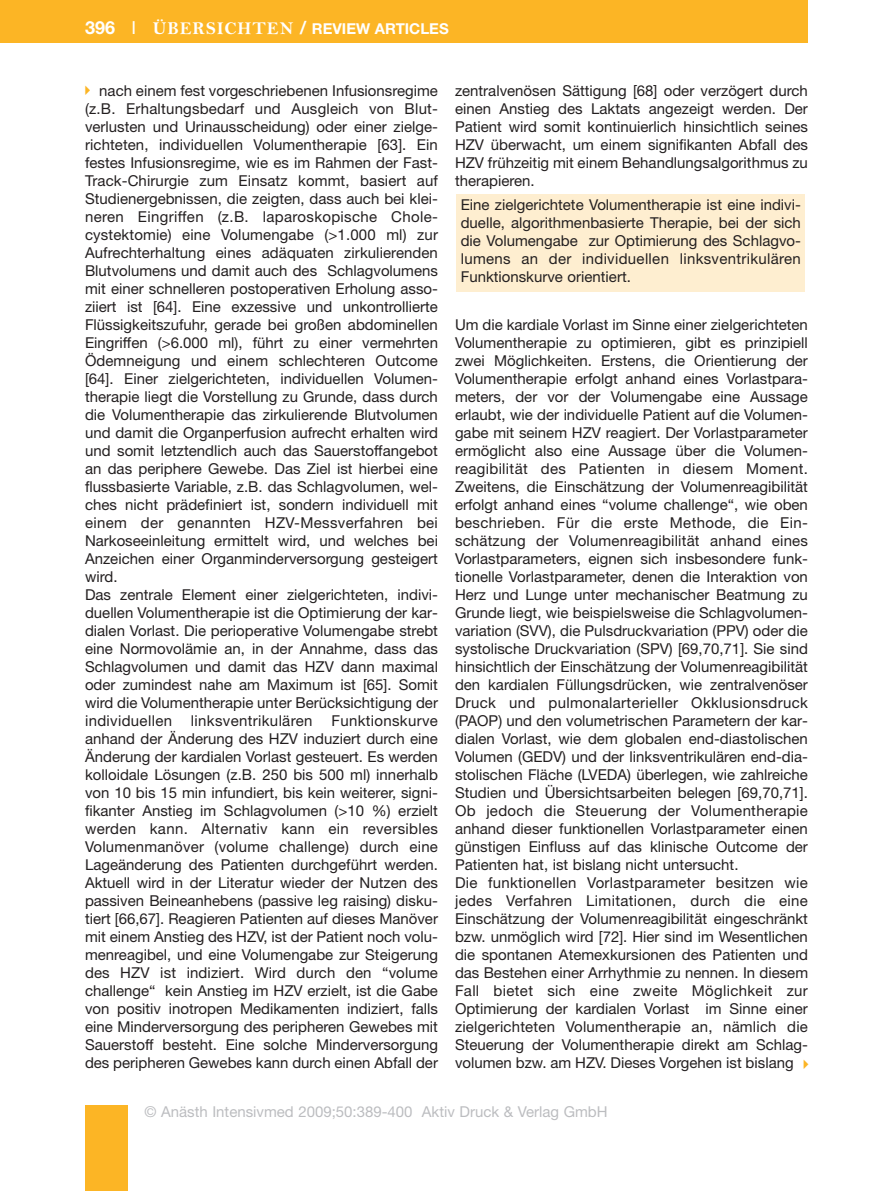
<style>
.page{position:relative;width:893px;height:1191px;background:#fff}
.page>*{position:absolute;margin:0;border:0;box-sizing:border-box;transform-origin:0 0}
.t1{font:15px/18px "Helvetica Neue";color:#231f20;text-align:justify}
.t2{font:15px "Helvetica Neue";color:#bcbdc0}
.t3{font:700 15px "Helvetica Neue";color:#fff}
.t4{font:15px "Helvetica Neue";letter-spacing:.02em;color:#231f20}
.s1{font-size:18px}
.s2{font-weight:400;font-size:18px}
.s3{font-family:"Bell MT Bold";font-weight:400;font-size:18px}
</style>
<div class="page">
<div style="left:456px;top:195px;width:349px;height:97px;background:#feeed0"></div>
<div style="left:0;top:0;width:808px;height:43px;background:#fcb525"></div>
<div style="left:85px;top:1106px;width:43px;height:85px;background:#fcb525"></div>
<p class="t3" style="left:85px;top:23px;width:365px"><span class="s1">396</span> <span class="s2">I</span> <span class="s3">ÜBERSICHTEN</span> <span class="s1">/</span> REVIEW ARTICLES</p>
<p class="t1" style="left:85px;top:83px;width:354px;text-align:left;text-indent:14px">nach einem fest vorgeschriebenen Infusionsregime (z.B. Erhaltungsbedarf und Ausgleich von Blut - verlusten und Urinausscheidung) oder einer zielge&shy;richteten, individuellen Volumentherapie [63]. Ein festes Infusionsregime, wie es im Rahmen der Fast-Track-Chirurgie zum Einsatz kommt, basiert auf Studienergebnissen, die zeigten, dass auch bei klei&shy;neren Eingriffen (z.B. laparoskopische Chole - cystekto mie) eine Volumengabe (&gt;1.000 ml) zur Aufrechterhaltung eines adäquaten zirkulierenden Blutvolumens und damit auch des Schlagvolumens mit einer schnelleren postoperativen Erholung asso&shy;ziiert ist [64]. Eine exzessive und unkontrollierte Flüssigkeitszufuhr, gerade bei großen abdominellen Eingriffen (&gt;6.000 ml), führt zu einer vermehrten Ödemneigung und einem schlechteren Outcome [64]. Einer zielgerichteten, individuellen Volumen - therapie liegt die Vorstellung zu Grunde, dass durch die Volumentherapie das zirkulierende Blutvolumen und damit die Organperfusion aufrecht erhalten wird und somit letztendlich auch das Sauerstoffangebot an das periphere Gewebe. Das Ziel ist hierbei eine flussbasierte Variable, z.B. das Schlagvolumen, wel&shy;ches nicht prädefiniert ist, sondern individuell mit einem der genannten HZV-Messverfahren bei Narkoseeinleitung ermittelt wird, und welches bei An zeichen einer Organminderversorgung gesteigert wird.<br>Das zentrale Element einer zielgerichteten, indivi&shy;duellen Volumentherapie ist die Optimierung der kar&shy;dialen Vorlast. Die perioperative Volumengabe strebt eine Normovolämie an, in der Annahme, dass das Schlagvolumen und damit das HZV dann maximal oder zumindest nahe am Maximum ist [65]. Somit wird die Volumentherapie unter Berücksichtigung der individuellen</p>
<p class="t1" style="left:85px;top:713px;width:354px;text-indent:246px">Funktionskurve anhand der Änderung des HZV induziert durch eine Änderung der kardialen Vorlast gesteuert. Es werden kolloidale Lösungen (z.B. 250 bis 500 ml) innerhalb von 10 bis 15 min infundiert, bis kein weiterer, signi&shy;fikanter Anstieg im Schlagvolumen (&gt;10 %) erzielt werden kann. Alternativ kann ein reversibles Volumen manöver (volume challenge) durch eine Lageänderung des Patienten durchgeführt werden.<br>Aktuell wird in der Literatur wieder der Nutzen des passiven Beineanhebens (passive leg raising) disku&shy;tiert [66,67]. Reagieren Patienten auf dieses Manöver mit einem Anstieg des HZV, ist der Patient noch volu&shy;menreagibel, und eine Volumengabe zur Steigerung des HZV ist indiziert. Wird durch den “volume challenge“ kein Anstieg im HZV erzielt, ist die Gabe von positiv inotropen Medikamenten indiziert, falls eine Minderversorgung des peripheren Gewe bes mit Sauerstoff besteht. Eine solche Minderver sorgung des peripheren Gewebes kann durch einen Abfall der</p>
<p class="t4" style="left:191px;top:715px;width:123px">linksventrikulären</p>
<p class="t1" style="left:455px;top:83px;width:354px">zentralvenösen Sättigung [68] oder verzögert durch einen Anstieg des Laktats angezeigt werden. Der Patient wird somit kontinuierlich hinsichtlich seines HZV überwacht, um einem signifikanten Abfall des HZV frühzeitig mit einem Behandlungs algo rithmus zu therapieren.</p>
<p class="t1" style="left:461px;top:197px;width:342px">Eine zielgerichtete Volumentherapie ist eine indivi&shy;duelle, algorithmenbasierte Therapie, bei der sich die Volumengabe zur Optimierung des Schlag vo - lumens an der individuellen linksventrikulären Funktionskurve orientiert.</p>
<p class="t1" style="left:455px;top:317px;width:355px;text-align:left">Um die kardiale Vorlast im Sinne einer zielgerichteten Volumentherapie zu optimieren, gibt es prinzipiell zwei Möglichkeiten. Erstens, die Orientierung der Volumentherapie erfolgt anhand eines Vorlast para - meters, der vor der Volumengabe eine Aussage erlaubt, wie der individuelle Patient auf die Volumen - gabe mit seinem HZV reagiert. Der Vorlastparameter ermöglicht also eine Aussage über die Volumen - reagibilität des Patienten in diesem Moment.<br>Zweitens, die Einschätzung der Volumenreagibilität erfolgt anhand eines “volume challenge“, wie oben beschrieben. Für die erste Methode, die Ein - schätzung der Volumenreagibilität anhand eines Vorlastparameters, eignen sich insbesondere funk&shy;tionelle Vorlastparameter, denen die Interaktion von Herz und Lunge unter mechanischer Beatmung zu Grunde liegt, wie beispielsweise die Schlagvolumen - variation (SVV), die Pulsdruckvariation (PPV) oder die systolische Druckvariation (SPV) [69,70,71]. Sie sind hinsichtlich der Einschätzung der Volumen reagibilität den kardialen Füllungsdrücken, wie zentralvenöser Druck und pulmonalarterieller Okklu sions druck (PAOP) und den volumetrischen Para metern der kar&shy;dialen Vorlast, wie dem globalen end-diastolischen Volumen (GEDV) und der linksventrikulären end-dia&shy;stolischen Fläche (LVEDA) überlegen, wie zahlreiche Studien und Übersichtsarbeiten belegen [69,70,71].<br>Ob jedoch die Steuerung der Volumentherapie anhand dieser funktionellen Vorlast parameter einen günstigen Einfluss auf das klinische Outcome der Patienten hat, ist bislang nicht untersucht.<br>Die funktionellen Vorlastparameter besitzen wie jedes Verfahren Limitationen, durch die eine Einschätzung der Volumenreagibilität eingeschränkt bzw. unmöglich wird [72]. Hier sind im Wesentlichen die spontanen Atemexkursionen des Patienten und das Bestehen einer Arrhythmie zu nennen. In diesem Fall bietet sich eine zweite Möglichkeit zur Optimierung der kardialen Vorlast im Sinne einer zielgerichteten Volumentherapie an, nämlich die Steuerung der Volumentherapie direkt am Schlag - volumen bzw. am HZV. Dieses Vorgehen ist bislang</p>
<p class="t2" style="left:145px;top:1106px;width:465px">© Anästh Intensivmed 2009;50:389-400 Aktiv Druck &amp; Verlag GmbH</p>
</div>
